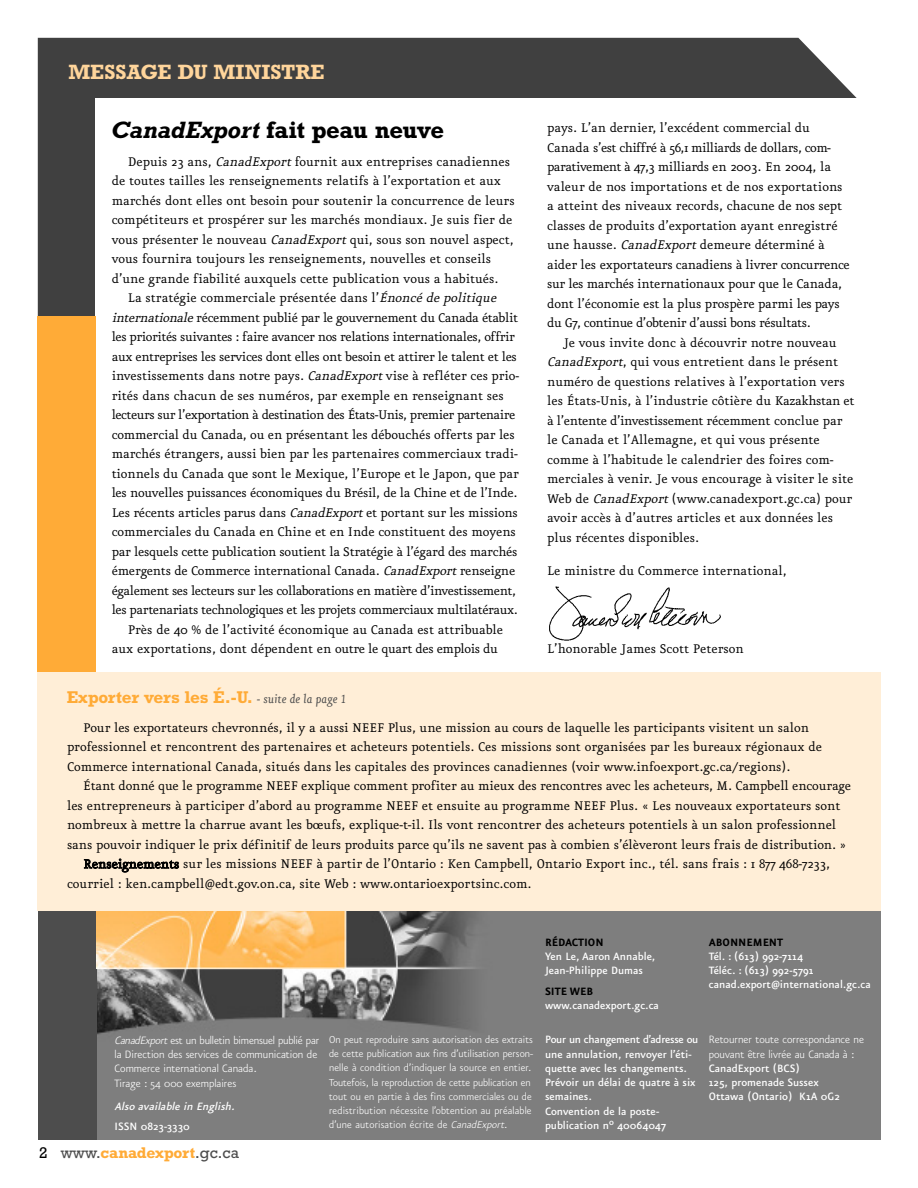
<style>
.page{position:relative;width:918px;height:1188px;background:#fff}
.page>*{position:absolute;margin:0;border:0;box-sizing:border-box;transform-origin:0 0}
.t1{font:700 24px "Rockwell";letter-spacing:-.015em;color:#000}
.t2{font:700 21px "Rockwell";color:#ffd59b}
.t3{font:700 17.25px "Rockwell";letter-spacing:-.015em;color:#ffab37}
.t4{font:700 15.75px "Rockwell";letter-spacing:-.015em;color:#ffab37}
.t5{font:15px/19.5px "Eureka";color:#000}
.t6{font:15px "Eureka";letter-spacing:-.03em;color:#000}
.t7{font:15px "Eureka";letter-spacing:-.025em;color:#000}
.t8{font:15px "Eureka";letter-spacing:-.02em;color:#000}
.t9{font:15px "Eureka";letter-spacing:-.035em;color:#000}
.t10{font:500 12.75px/14.2px "Eureka Sans";color:#fff}
.t11{font:300 12.75px/14.2px "Eureka Sans";color:#fff}
.t12{font:700 12.75px "Eureka Sans";color:#000}
.t13{font:italic 500 12.75px "Eureka Sans";color:#fff}
.t14{font:300 12px/14.2px "Eureka Sans";letter-spacing:.01em;color:#fff}
.s1{font-style:italic}
.s2{font-family:"Eureka";font-weight:400;font-style:italic;font-size:14.25px;color:#4d4d4d}
.s3{font-weight:400;color:#000}
.s4{font-weight:400;color:#4d4d4d}
</style>
<div class="page">
<div style="left:38px;top:38px;width:819px;height:278px;background:#404040"></div>
<div style="left:96px;top:98px;width:791px;height:574px;background:#fff"></div>
<img style="left:97px;top:911px;width:783px;height:228px">
<div style="left:38px;top:911px;width:59px;height:228px;background:#4d4d4d"></div>
<div style="left:37px;top:316px;width:59px;height:358px;background:#ffab37"></div>
<img style="left:97px;top:911px;width:248px;height:58px">
<div style="left:37px;top:672px;width:843px;height:239px;background:#ffeed7"></div>
<img style="left:549px;top:586px;width:172px;height:55px">
<h2 class="t2" style="left:69px;top:65px;width:258px">MESSAGE DU MINISTRE</h2>
<h1 class="t1" style="left:111px;top:121px;width:335px"><span class="s1">CanadExport</span> fait peau neuve</h1>
<p class="t5" style="left:112px;top:151px;width:405px;text-indent:16px">Depuis 23 ans, <span class="s1">CanadExport</span>fournit aux entreprises canadiennes de toutes tailles les renseignements relatifs à l’exportation et aux marchés dont elles ont besoin pour soutenir la concurrence de leurs compétiteurs et prospérer sur les marchés mondiaux. Je suis fier de vous présenter le nouveau <span class="s1">CanadExport</span>qui, sous son nouvel aspect, vous fournira toujours les renseignements, nouvelles et conseils d’une grande fiabilité auxquels cette publication vous a habitués.</p>
<p class="t5" style="left:128px;top:287px;width:372px">La stratégie commerciale présentée dans l’<span class="s1">Énoncé de politique</span></p>
<p class="t7" style="left:112px;top:308px;width:408px"><span class="s1">internationale</span>récemment publié par le gouvernement du Canada établit</p>
<p class="t6" style="left:112px;top:327px;width:405px">les priorités suivantes : faire avancer nos relations internationales, offrir</p>
<p class="t7" style="left:112px;top:347px;width:407px">aux entreprises les services dont elles ont besoin et attirer le talent et les</p>
<p class="t5" style="left:112px;top:365px;width:409px">investissements dans notre pays. <span class="s1">CanadExport</span>vise à refléter ces prio-</p>
<p class="t5" style="left:112px;top:385px;width:394px">rités dans chacun de ses numéros, par exemple en renseignant ses</p>
<p class="t9" style="left:112px;top:405px;width:405px">lecteurs sur l’exportation à destination des États-Unis, premier partenaire</p>
<p class="t5" style="left:112px;top:424px;width:405px">commercial du Canada, ou en présentant les débouchés offerts par les</p>
<p class="t5" style="left:112px;top:443px;width:408px">marchés étrangers, aussi bien par les partenaires commerciaux tradi-</p>
<p class="t5" style="left:112px;top:463px;width:409px">tionnels du Canada que sont le Mexique, l’Europe et le Japon, que par</p>
<p class="t8" style="left:112px;top:483px;width:407px">les nouvelles puissances économiques du Brésil, de la Chine et de l’Inde.</p>
<p class="t5" style="left:112px;top:502px;width:408px">Les récents articles parus dans <span class="s1">CanadExport</span>et portant sur les missions</p>
<p class="t5" style="left:112px;top:521px;width:406px">commerciales du Canada en Chine et en Inde constituent des moyens</p>
<p class="t8" style="left:112px;top:542px;width:407px">par lesquels cette publication soutient la Stratégie à l’égard des marchés</p>
<p class="t5" style="left:112px;top:560px;width:405px">émergents de Commerce international Canada. <span class="s1">CanadExport</span>renseigne</p>
<p class="t6" style="left:112px;top:581px;width:406px">également ses lecteurs sur les collaborations en matière d’investissement,</p>
<p class="t6" style="left:112px;top:600px;width:408px">les partenariats technologiques et les projets commerciaux multilatéraux.</p>
<p class="t5" style="left:128px;top:619px;width:377px">Près de 40 % de l’activité économique au Canada est attribuable</p>
<p class="t5" style="left:112px;top:638px;width:388px">aux exportations, dont dépendent en outre le quart des emplois du</p>
<p class="t3" style="left:67px;top:692px;width:281px">Exporter vers les É.-U. <span class="s2">- suite de la page 1</span></p>
<p class="t5" style="left:547px;top:118px;width:304px">pays. L’an dernier, l’excédent commercial du Canada s’est chiffré à 56,1 milliards de dollars, com&shy;parativement à 47,3 milliards en 2003. En 2004, la valeur de nos importations et de nos exportations a atteint des niveaux records, chacune de nos sept classes de produits d’exportation ayant enregistré une hausse. <span class="s1">CanadExport</span> demeure déterminé à aider les exportateurs canadiens à livrer concurrence sur les marchés internationaux pour que le Canada, dont l’économie est la plus prospère parmi les pays du G7, continue d’obtenir d’aussi bons résultats.</p>
<p class="t5" style="left:547px;top:332px;width:309px;text-indent:16px">Je vous invite donc à découvrir notre nouveau <span class="s1">CanadExport</span>, qui vous entretient dans le présent numéro de questions relatives à l’exportation vers les États-Unis, à l’industrie côtière du Kazakhstan et à l’entente d’investissement récemment conclue par le Canada et l’Allemagne, et qui vous présente comme à l’habitude le calendrier des foires com&shy;merciales à venir. Je vous encourage à visiter le site Web de <span class="s1">CanadExport</span>(www.canadexport.gc.ca) pour avoir accès à d’autres articles et aux données les plus récentes disponibles.</p>
<p class="t5" style="left:547px;top:560px;width:241px">Le ministre du Commerce international,</p>
<p class="t5" style="left:547px;top:638px;width:198px">L’honorable James Scott Peterson</p>
<p class="t5" style="left:67px;top:717px;width:757px;text-indent:16px">Pour les exportateurs chevronnés, il y a aussi NEEF Plus, une mission au cours de laquelle les participants visitent un salon professionnel et rencontrent des partenaires et acheteurs potentiels. Ces missions sont organisées par les bureaux régionaux de<br>Commerce international Canada, situés dans les capitales des provinces canadiennes (voir www.infoexport.gc.ca/regions).</p>
<p class="t5" style="left:83px;top:776px;width:769px">Étant donné que le programme NEEF explique comment profiter au mieux des rencontres avec les acheteurs, M. Campbell encourage</p>
<p class="t5" style="left:67px;top:795px;width:775px">les entrepreneurs à participer d’abord au programme NEEF et ensuite au programme NEEF Plus. « Les nouveaux exportateurs sont</p>
<p class="t5" style="left:67px;top:815px;width:771px">nombreux à mettre la charrue avant les bœufs, explique-t-il. Ils vont rencontrer des acheteurs potentiels à un salon professionnel</p>
<p class="t5" style="left:67px;top:834px;width:781px">sans pouvoir indiquer le prix définitif de leurs produits parce qu’ils ne savent pas à combien s’élèveront leurs frais de distribution. »</p>
<p class="t5" style="left:83px;top:854px;width:748px">Renseignements sur les missions NEEF à partir de l’Ontario : Ken Campbell, Ontario Export inc., tél. sans frais : 1 877 468-7233,</p>
<p class="t5" style="left:67px;top:873px;width:466px">courriel : ken.campbell@edt.gov.on.ca, site Web : www.ontarioexportsinc.com.</p>
<p class="t11" style="left:115px;top:1034px;width:206px"><span class="s1">CanadExport</span>est un bulletin bimensuel publié par la Direction des services de communication de Commerce international Canada.<br>Tirage : 54 000 exemplaires</p>
<p class="t13" style="left:115px;top:1102px;width:124px">Also available in English.</p>
<p class="t10" style="left:115px;top:1121px;width:77px">ISSN 0823-3330</p>
<p class="t4" style="left:39px;top:1147px;width:201px"><span class="s3">2</span> <span class="s4">www.</span>canadexport<span class="s4">.gc.ca</span></p>
<p class="t12" style="left:545px;top:937px;width:60px">RÉDACTION</p>
<p class="t10" style="left:545px;top:950px;width:112px">Yen Le, Aaron Annable,<br>Jean-Philippe Dumas</p>
<p class="t12" style="left:545px;top:987px;width:50px">SITE WEB</p>
<p class="t10" style="left:545px;top:1000px;width:116px">www.canadexport.gc.ca</p>
<p class="t12" style="left:709px;top:937px;width:76px">ABONNEMENT</p>
<p class="t10" style="left:709px;top:950px;width:163px">Tél. : (613) 992-7114<br>Téléc. : (613) 992-5791 canad.export@international.gc.ca</p>
<p class="t14" style="left:329px;top:1033px;width:206px">On peut reproduire sans autorisation des extraits de cette publication aux fins d’utilisation person&shy;nelle à condition d’indiquer la source en entier.<br>Toutefois, la reproduction de cette publication en tout ou en partie à des fins commerciales ou de redistribution nécessite l’obtention au préalable d’une autorisation écrite de <span class="s1">CanadExport</span>.</p>
<p class="t10" style="left:545px;top:1034px;width:155px">Pour un changement d’adresse ou une annulation, renvoyer l’éti&shy;quette avec les changements.<br>Prévoir un délai de quatre à six semaines.<br>Convention de la poste&shy;publication n<sup>o</sup> 40064047</p>
<p class="t11" style="left:709px;top:1034px;width:157px">Retourner toute correspondance ne pouvant être livrée au Canada à :</p>
<p class="t10" style="left:709px;top:1062px;width:132px">CanadExport (BCS)<br>125, promenade Sussex<br>Ottawa (Ontario) K1A 0G2</p>
</div>
